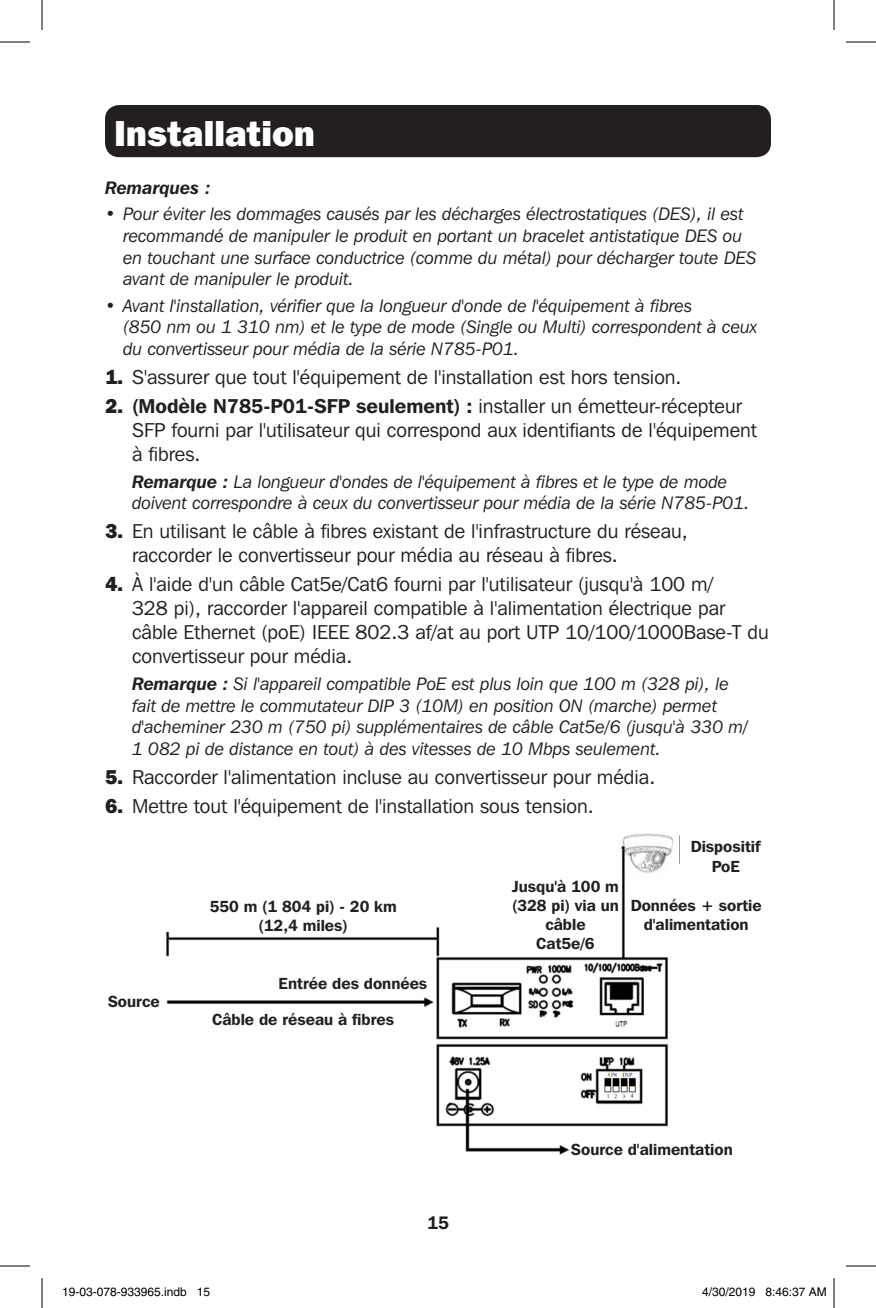
<style>
.page{position:relative;width:876px;height:1308px;background:#fff}
.page>*{position:absolute;margin:0;border:0;box-sizing:border-box;transform-origin:0 0}
.t1{font:800 36px "Franklin Gothic IT Cby BT";color:#fff}
.t2{font:20px/24px "Franklin Gothic IT Cby BT";color:#231f20}
.t3{font:italic 18px/21.6px "Franklin Gothic IT Cby BT";color:#231f20}
.t4{font:italic 600 18px "Franklin Gothic IT Cby BT";color:#231f20}
.t5{font:600 18px "Franklin Gothic IT Cby BT";color:#231f20}
.t6{font:600 16px/19.2px "Franklin Gothic IT Cby BT";color:#231f20;text-align:center}
.t7{font:12px "Helvetica";color:#000}
.s1{font-weight:800}
.s2{font-weight:600}
</style>
<div class="page">
<div style="left:105px;top:105px;width:666px;height:52px;background:#231f20;border-radius:14px"></div>
<img style="left:166px;top:833px;width:514px;height:322px">
<hr style="left:0;top:42px;width:30px;height:1px;background:#000">
<hr style="left:846px;top:42px;width:30px;height:1px;background:#000">
<hr style="left:0;top:1266px;width:30px;height:1px;background:#000">
<hr style="left:846px;top:1266px;width:30px;height:1px;background:#000">
<hr style="left:42px;top:0;width:1px;height:30px;background:#000">
<hr style="left:42px;top:1278px;width:1px;height:30px;background:#000">
<hr style="left:834px;top:0;width:1px;height:30px;background:#000">
<hr style="left:834px;top:1278px;width:1px;height:30px;background:#000">
<p class="t1" style="left:114px;top:110px;width:202px">Installation</p>
<p class="t4" style="left:105px;top:176px;width:107px">Remarques :</p>
<p class="t3" style="left:123px;top:203px;width:635px;text-indent:-18px">• Pour éviter les dommages causés par les décharges électrostatiques (DES), il est recommandé de manipuler le produit en portant un bracelet antistatique DES ou en touchant une surface conductrice (comme du métal) pour décharger toute DES avant de manipuler le produit.</p>
<p class="t3" style="left:123px;top:295px;width:636px;text-indent:-18px">• Avant l'installation, vérifier que la longueur d'onde de l'équipement à fibres<br>(850 nm ou 1 310 nm) et le type de mode (Single ou Multi) correspondent à ceux du convertisseur pour média de la série N785-P01.</p>
<p class="t2" style="left:105px;top:365px;width:578px"><span class="s1">1.</span> S'assurer que tout l'équipement de l'installation est hors tension.</p>
<p class="t2" style="left:132px;top:394px;width:627px;text-indent:-27px"><span class="s1">2.</span> <span class="s2">(Modèle N785-P01-SFP seulement) :</span> installer un émetteur-récepteur<br>SFP fourni par l'utilisateur qui correspond aux identifiants de l'équipement à fibres.</p>
<p class="t3" style="left:132px;top:470px;width:619px"><span class="s2">Remarque :</span> La longueur d'ondes de l'équipement à fibres et le type de mode doivent correspondre à ceux du convertisseur pour média de la série N785-P01.</p>
<p class="t2" style="left:132px;top:519px;width:557px;text-indent:-27px"><span class="s1">3.</span> En utilisant le câble à fibres existant de l'infrastructure du réseau, raccorder le convertisseur pour média au réseau à fibres.</p>
<p class="t2" style="left:132px;top:572px;width:638px;text-indent:-27px"><span class="s1">4.</span> À l'aide d'un câble Cat5e/Cat6 fourni par l'utilisateur (jusqu'à 100 m/<br>328 pi), raccorder l'appareil compatible à l'alimentation électrique par câble Ethernet (poE) IEEE 802.3 af/at au port UTP 10/100/1000Base-T du convertisseur pour média.</p>
<p class="t3" style="left:132px;top:673px;width:618px"><span class="s2">Remarque :</span> Si l'appareil compatible PoE est plus loin que 100 m (328 pi), le fait de mettre le commutateur DIP 3 (10M) en position ON (marche) permet d'acheminer 230 m (750 pi) supplémentaires de câble Cat5e/6 (jusqu'à 330 m/ 1 082 pi de distance en tout) à des vitesses de 10 Mbps seulement.</p>
<p class="t2" style="left:105px;top:765px;width:552px"><span class="s1">5.</span> Raccorder l'alimentation incluse au convertisseur pour média.</p>
<p class="t2" style="left:105px;top:794px;width:490px"><span class="s1">6.</span> Mettre tout l'équipement de l'installation sous tension.</p>
<p class="t6" style="left:108px;top:992px;width:54px">Source</p>
<p class="t6" style="left:210px;top:897px;width:189px">550 m (1 804 pi) - 20 km (12,4 miles)</p>
<p class="t6" style="left:279px;top:974px;width:150px">Entrée des données</p>
<p class="t6" style="left:212px;top:1010px;width:183px">Câble de réseau à fibres</p>
<p class="t5" style="left:427px;top:1211px;width:23px">15</p>
<p class="t6" style="left:512px;top:876px;width:108px">Jusqu'à 100 m (328 pi) via un câble<br>Cat5e/6</p>
<p class="t6" style="left:691px;top:837px;width:71px">Dispositif<br>PoE</p>
<p class="t6" style="left:631px;top:895px;width:133px">Données + sortie d'alimentation</p>
<p class="t6" style="left:571px;top:1139px;width:163px">Source d'alimentation</p>
<p class="t7" style="left:62px;top:1285px;width:150px">19-03-078-933965.indb 15</p>
<p class="t7" style="left:702px;top:1285px;width:126px">4/30/2019 8:46:37 AM</p>
</div>
